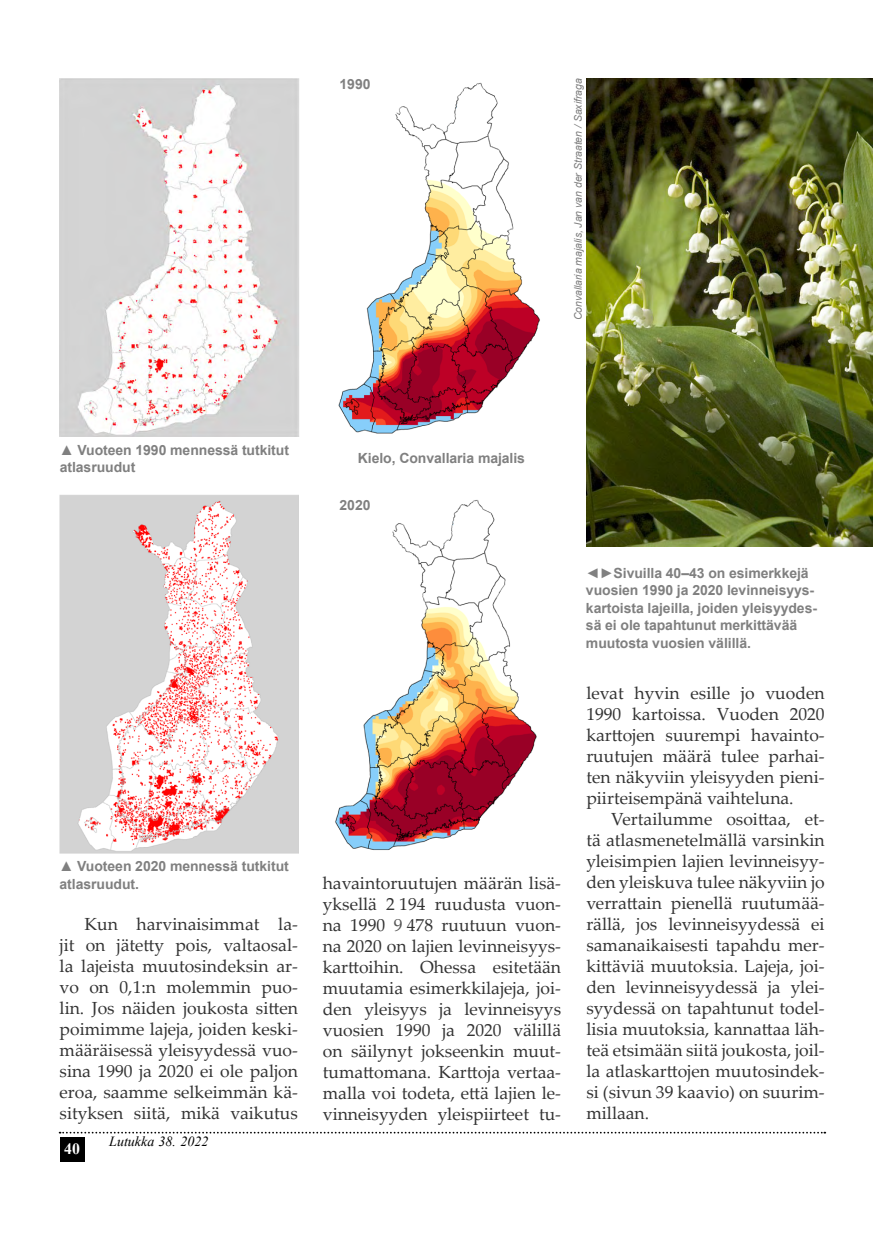
<style>
.page{position:relative;width:874px;height:1241px;background:#fff}
.page>*{position:absolute;margin:0;border:0;box-sizing:border-box;transform-origin:0 0}
.t1{font:17.5px/21px "Palatino Linotype";color:#333;text-align:justify}
.t2{font:700 15.75px "Times New Roman";color:#fff}
.t3{font:700 14px/17.5px "Arial";letter-spacing:-.005em;color:#808080}
.t4{font:italic 14px "Times New Roman";color:#000}
.t5{font:italic 10.5px "Arial";letter-spacing:-.005em;color:#808080}
.s1{color:#575756}
</style>
<div class="page">
<svg style="left:60px;top:1131px;width:764px;height:2px"></svg>
<div style="left:60px;top:1136px;width:24px;height:25px;background:#000"></div>
<img style="left:60px;top:79px;width:239px;height:358px">
<img style="left:338px;top:82px;width:202px;height:351px">
<img style="left:60px;top:495px;width:238px;height:359px">
<img style="left:335px;top:500px;width:202px;height:350px">
<img style="left:586px;top:79px;width:286px;height:467px">
<p class="t3" style="left:339px;top:75px;width:32px">1990</p>
<p class="t5" style="left:571px;top:320px;width:243px;rotate:-90deg">Convallaria majalis, Jan van der Straaten / Saxifraga</p>
<p class="t3" style="left:60px;top:441px;width:231px">▲ Vuoteen 1990 mennessä tutkitut atlasruudut</p>
<p class="t3" style="left:60px;top:857px;width:231px">▲ Vuoteen 2020 mennessä tutkitut atlasruudut.</p>
<p class="t1" style="left:60px;top:912px;width:240px;text-indent:25px">Kun harvinaisimmat la&shy;jit on jätetty pois, valtaosal&shy;la lajeista muutosindeksin ar&shy;vo on 0,1:n molemmin puo&shy;lin. Jos näiden joukosta sitten poimimme lajeja, joiden keski&shy;määräisessä yleisyydessä vuo&shy;sina 1990 ja 2020 ei ole paljon eroa, saamme selkeimmän kä&shy;sityksen siitä, mikä vaikutus</p>
<p class="t2" style="left:64px;top:1136px;width:17px">40</p>
<p class="t4" style="left:109px;top:1131px;width:101px">Lutukka 38. 2022</p>
<p class="t3" style="left:357px;top:449px;width:169px">Kielo, Convallaria majalis</p>
<p class="t3" style="left:339px;top:496px;width:32px">2020</p>
<p class="t1" style="left:322px;top:871px;width:240px">havaintoruutujen määrän lisä&shy;yksellä 2 194 ruudusta vuon&shy;na 1990 <span class="s1">9</span> 478 ruutuun vuon&shy;na 2020 on lajien levinneisyys&shy;karttoihin. Ohessa esitetään muutamia esimerkkilajeja, joi&shy;den yleisyys ja levinneisyys vuosien 1990 ja 2020 välillä on säilynyt jokseenkin muut&shy;tumattomana. Karttoja vertaa&shy;malla voi todeta, että lajien le&shy;vinneisyyden yleispiirteet tu-</p>
<p class="t3" style="left:585px;top:564px;width:232px">◄►Sivuilla 40–43 on esimerkkejä vuosien 1990 ja 2020 levinneisyys&shy;kartoista lajeilla, joiden yleisyydes&shy;sä ei ole tapahtunut merkittävää muutosta vuosien välillä.</p>
<p class="t1" style="left:586px;top:682px;width:240px">levat hyvin esille jo vuoden 1990 kartoissa. Vuoden 2020 karttojen suurempi havainto&shy;ruutujen määrä tulee parhai&shy;ten näkyviin yleisyyden pieni&shy;piirteisempänä vaihteluna.</p>
<p class="t1" style="left:586px;top:808px;width:240px;text-indent:25px">Vertailumme osoittaa, et&shy;tä atlasmenetelmällä varsinkin yleisimpien lajien levinneisyy&shy;den yleiskuva tulee näkyviin jo verrattain pienellä ruutumää&shy;rällä, jos levinneisyydessä ei samanaikaisesti tapahdu mer&shy;kittäviä muutoksia. Lajeja, joi&shy;den levinneisyydessä ja ylei&shy;syydessä on tapahtunut todel&shy;lisia muutoksia, kannattaa läh&shy;teä etsimään siitä joukosta, joil&shy;la atlaskarttojen muutosindek&shy;si (sivun 39 kaavio) on suurim&shy;millaan.</p>
</div>
